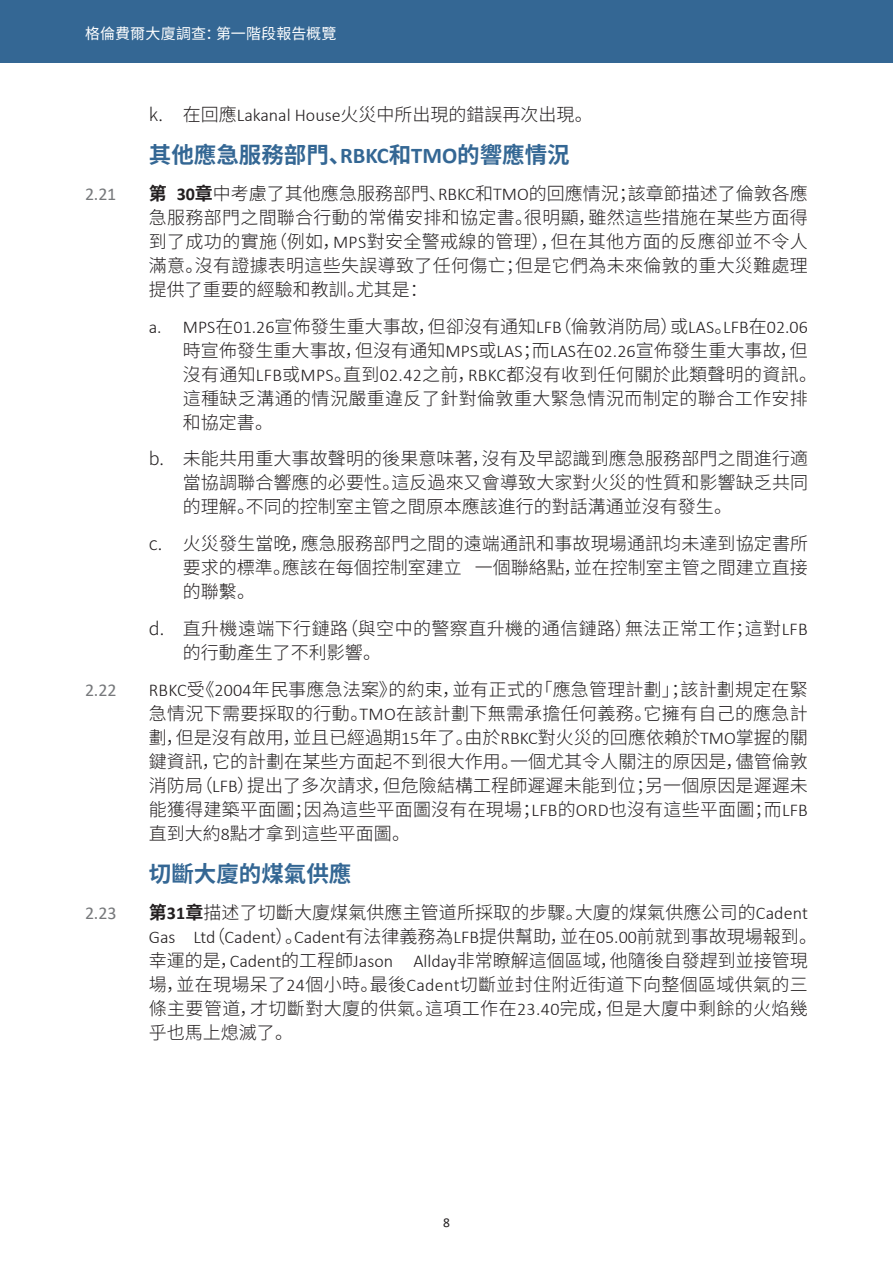
<style>
.page{position:relative;width:893px;height:1263px;background:#fff}
.page>*{position:absolute;margin:0;border:0;box-sizing:border-box;transform-origin:0 0}
.BHead{font:700 22.5px "Noto Sans CJ Ksc";color:#346794}
.t1{font:300 18px/24px "Noto Sans CJ Ksc";letter-spacing:.005em;color:#231f20;text-align:justify}
.t2{font:18px "Calibri";color:#76787b}
.t3{font:15px "Noto Sans CJ Ksc";letter-spacing:.015em;color:#fff}
.t4{font:13.5px "Calibri";color:#231f20}
.s1{font-family:"Calibri"}
.s2{font-weight:700}
.s3{font-family:"Calibri";font-weight:700}
</style>
<div class="page">
<div style="left:0;top:0;width:893px;height:63px;background:#346794"></div>
<p class="t3" style="left:85px;top:25px;width:253px">格倫費爾大廈調查：第一階段報告概覽</p>
<p class="t1" style="left:149px;top:102px;width:445px">k. 在回應<span class="s1">Lakanal House</span>火災中所出現的錯誤再次出現。</p>
<p class="BHead" style="left:149px;top:142px;width:422px">其他應急服務部門、<span class="s1">RBKC</span>和<span class="s1">TMO</span>的響應情況</p>
<p class="t2" style="left:85px;top:181px;width:33px">2.21</p>
<p class="t1" style="left:149px;top:182px;width:661px"><span class="s2">第</span> <span class="s3">30</span><span class="s2">章</span>中考慮了其他應急服務部門、<span class="s1">RBKC</span>和<span class="s1">TMO</span>的回應情況；該章節描述了倫敦各應急服務部門之間聯合行動的常備安排和協定書。很明顯，雖然這些措施在某些方面得到了成功的實施（例如，<span class="s1">MPS</span>對安全警戒線的管理），但在其他方面的反應卻並不令人滿意。沒有證據表明這些失誤導致了任何傷亡；但是它們為未來倫敦的重大災難處理提供了重要的經驗和教訓。尤其是：</p>
<p class="t1" style="left:183px;top:314px;width:636px;text-align:left;text-indent:-34px"><span class="s1">a. MPS</span>在<span class="s1">01.26</span>宣佈發生重大事故，但卻沒有通知<span class="s1">LFB</span>（倫敦消防局）或<span class="s1">LAS</span>。<span class="s1">LFB</span>在<span class="s1">02.06</span>時宣佈發生重大事故，但沒有通知<span class="s1">MPS</span>或<span class="s1">LAS</span>；而<span class="s1">LAS</span>在<span class="s1">02.26</span>宣佈發生重大事故，但沒有通知<span class="s1">LFB</span>或<span class="s1">MPS</span>。直到<span class="s1">02.42</span>之前，<span class="s1">RBKC</span>都沒有收到任何關於此類聲明的資訊。這種缺乏溝通的情況嚴重違反了針對倫敦重大緊急情況而制定的聯合工作安排和協定書。</p>
<p class="t1" style="left:183px;top:447px;width:627px;text-indent:-34px">b. 未能共用重大事故聲明的後果意味著，沒有及早認識到應急服務部門之間進行適當協調聯合響應的必要性。這反過來又會導致大家對火災的性質和影響缺乏共同的理解。不同的控制室主管之間原本應該進行的對話溝通並沒有發生。</p>
<p class="t1" style="left:183px;top:532px;width:627px;text-indent:-34px">c. 火災發生當晚，應急服務部門之間的遠端通訊和事故現場通訊均未達到協定書所要求的標準。應該在每個控制室建立 一個聯絡點，並在控制室主管之間建立直接的聯繫。</p>
<p class="t1" style="left:183px;top:617px;width:627px;text-indent:-34px">d. 直升機遠端下行鏈路（與空中的警察直升機的通信鏈路）無法正常工作；這對<span class="s1">LFB</span>的行動產生了不利影響。</p>
<p class="t2" style="left:85px;top:677px;width:33px">2.22</p>
<p class="t1" style="left:149px;top:677px;width:661px"><span class="s1">RBKC</span>受《<span class="s1">2004</span>年民事應急法案》的約束，並有正式的「應急管理計劃」；該計劃規定在緊急情況下需要採取的行動。<span class="s1">TMO</span>在該計劃下無需承擔任何義務。它擁有自己的應急計劃，但是沒有啟用，並且已經過期<span class="s1">15</span>年了。由於<span class="s1">RBKC</span>對火災的回應依賴於<span class="s1">TMO</span>掌握的關鍵資訊，它的計劃在某些方面起不到很大作用。一個尤其令人關注的原因是，儘管倫敦消防局（<span class="s1">LFB</span>）提出了多次請求，但危險結構工程師遲遲未能到位；另一個原因是遲遲未能獲得建築平面圖；因為這些平面圖沒有在現場；<span class="s1">LFB</span>的<span class="s1">ORD</span>也沒有這些平面圖；而<span class="s1">LFB</span>直到大約<span class="s1">8</span>點才拿到這些平面圖。</p>
<p class="BHead" style="left:149px;top:861px;width:204px">切斷大廈的煤氣供應</p>
<p class="t2" style="left:85px;top:900px;width:33px">2.23</p>
<p class="t1" style="left:149px;top:901px;width:670px;text-align:left"><span class="s2">第</span><span class="s3">31</span><span class="s2">章</span>描述了切斷大廈煤氣供應主管道所採取的步驟。大廈的煤氣供應公司的<span class="s1">Cadent Gas Ltd</span>（<span class="s1">Cadent</span>）。<span class="s1">Cadent</span>有法律義務為<span class="s1">LFB</span>提供幫助，並在<span class="s1">05.00</span>前就到事故現場報到。幸運的是，<span class="s1">Cadent</span>的工程師<span class="s1">Jason Allday</span>非常瞭解這個區域，他隨後自發趕到並接管現場，並在現場呆了<span class="s1">24</span>個小時。最後<span class="s1">Cadent</span>切斷並封住附近街道下向整個區域供氣的三條主要管道，才切斷對大廈的供氣。這項工作在<span class="s1">23.40</span>完成，但是大廈中剩餘的火焰幾乎也馬上熄滅了。</p>
<p class="t4" style="left:443px;top:1213px;width:8px">8</p>
</div>
